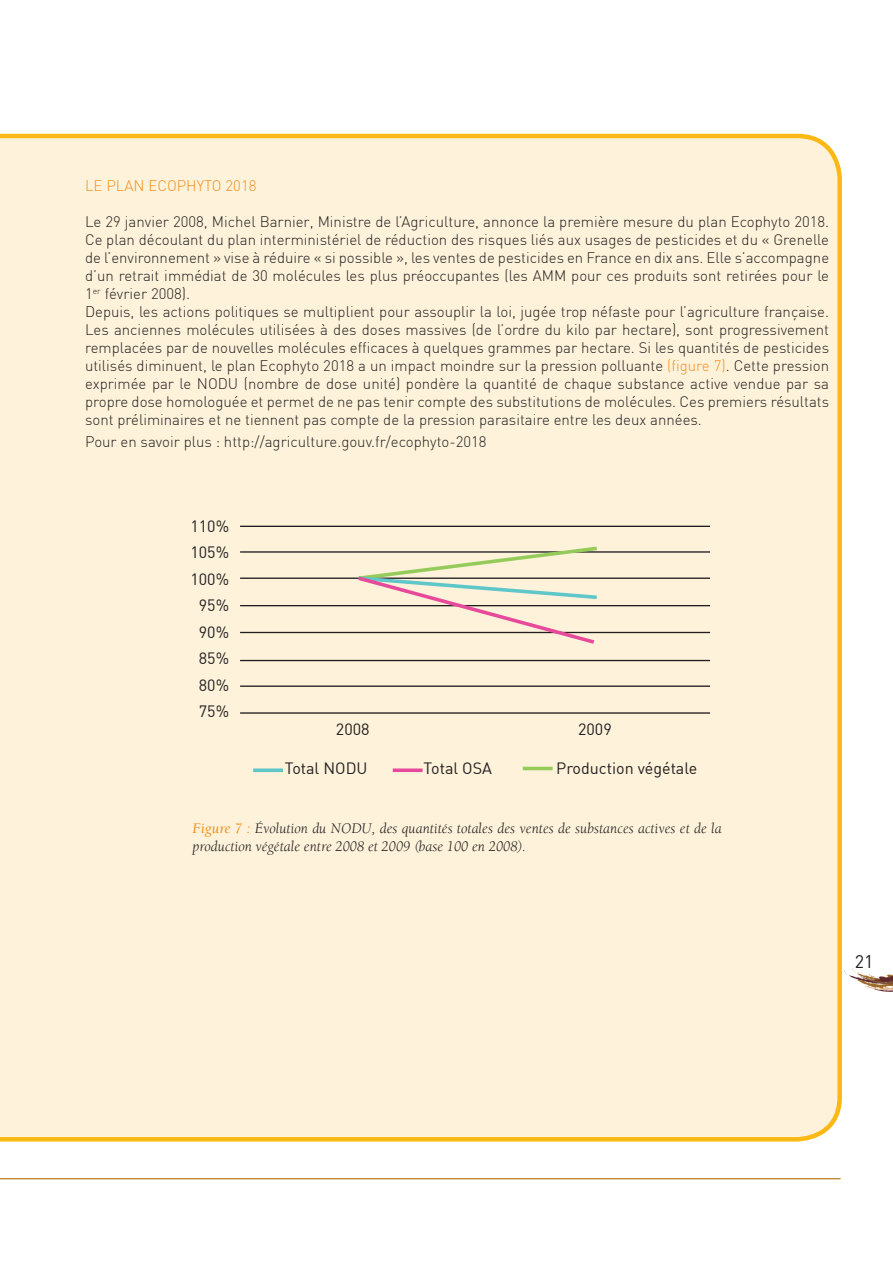
<style>
.page{position:relative;width:893px;height:1263px;background:#fff}
.page>*{position:absolute;margin:0;border:0;box-sizing:border-box;transform-origin:0 0}
.t1{font:18px "DIN";color:#231f20}
.t2{font:16.05px/26.4px "DIN";color:#231f20;text-align:center}
.t3{font:300 15px/18px "DIN";color:#231f20}
.t4{font:italic 15px/18px "Berkeley Std";color:#231f20}
.t5{font:300 15px "DIN";color:#f68e1e}
.s1{color:#f68e1e}
</style>
<div class="page">
<svg style="left:844px;top:969px;width:49px;height:23px"></svg>
<hr style="left:0;top:1178px;width:840px;height:1px;background:#c48b30">
<div style="left:0;top:134px;width:842px;height:1007px;background:#fef3da"></div>
<hr style="left:240px;top:526px;width:470px;height:1px;background:#231f20">
<hr style="left:240px;top:551px;width:470px;height:2px;background:#231f20">
<hr style="left:240px;top:577px;width:470px;height:2px;background:#231f20">
<hr style="left:240px;top:605px;width:470px;height:1px;background:#231f20">
<hr style="left:240px;top:632px;width:470px;height:1px;background:#231f20">
<hr style="left:240px;top:660px;width:470px;height:1px;background:#231f20">
<hr style="left:240px;top:685px;width:470px;height:2px;background:#231f20">
<hr style="left:240px;top:712px;width:470px;height:2px;background:#231f20">
<svg style="left:354px;top:544px;width:247px;height:102px;background:#e9e0ca"></svg>
<svg style="left:393px;top:768px;width:30px;height:4px"></svg>
<svg style="left:253px;top:768px;width:30px;height:4px"></svg>
<hr style="left:523px;top:767px;width:30px;height:3px;background:#95cb5b">
<p class="t5" style="left:85px;top:176px;width:32px">Le plan</p>
<p class="t5" style="left:148px;top:176px;width:20px">Ecoph</p>
<p class="t5" style="left:197px;top:176px;width:61px">yto 2018</p>
<p class="t3" style="left:85px;top:212px;width:746px">Le 29 janvier 2008, Michel Barnier, Ministre de l’Agriculture, annonce la première mesure du plan Ecophyto 2018.<br>Ce plan découlant du plan interministériel de réduction des risques liés aux usages de pesticides et du « Grenelle de l’environnement » vise à réduire « si possible », les ventes de pesticides en France en dix ans. Elle s’accompagne d’un retrait immédiat de 30 molécules les plus préoccupantes (les AMM pour ces produits sont retirées pour le 1<sup>er</sup> février 2008).<br>Depuis, les actions politiques se multiplient pour assouplir la loi, jugée trop néfaste pour l’agriculture française.<br>Les anciennes molécules utilisées à des doses massives (de l’ordre du kilo par hectare), sont progressivement remplacées par de nouvelles molécules efficaces à quelques grammes par hectare. Si les quantités de pesticides utilisés diminuent, le plan Ecophyto 2018 a un impact moindre sur la pression polluante <span class="s1">(figure 7)</span>. Cette pression exprimée par le NODU (nombre de dose unité) pondère la quantité de chaque substance active vendue par sa propre dose homologuée et permet de ne pas tenir compte des substitutions de molécules. Ces premiers résultats sont préliminaires et ne tiennent pas compte de la pression parasitaire entre les deux années.</p>
<p class="t3" style="left:85px;top:432px;width:403px">Pour en savoir plus : http://agriculture.gouv.fr/ecophyto-2018</p>
<p class="t2" style="left:190px;top:512px;width:40px">110%<br>105%<br>100%<br>95%<br>90%<br>85%<br>80%<br>75%</p>
<p class="t2" style="left:336px;top:716px;width:35px">2008</p>
<p class="t2" style="left:578px;top:716px;width:35px">2009</p>
<p class="t2" style="left:285px;top:755px;width:84px">Total NODU</p>
<p class="t2" style="left:424px;top:755px;width:70px">Total OSA</p>
<p class="t2" style="left:556px;top:755px;width:143px">Production végétale</p>
<p class="t4" style="left:192px;top:819px;width:531px"><span class="s1">Figure 7 :</span> évolution du NODU, des quantités totales des ventes de substances actives et de la production végétale entre 2008 et 2009 (base 100 en 2008).</p>
<p class="t1" style="left:855px;top:950px;width:20px">21</p>
</div>
